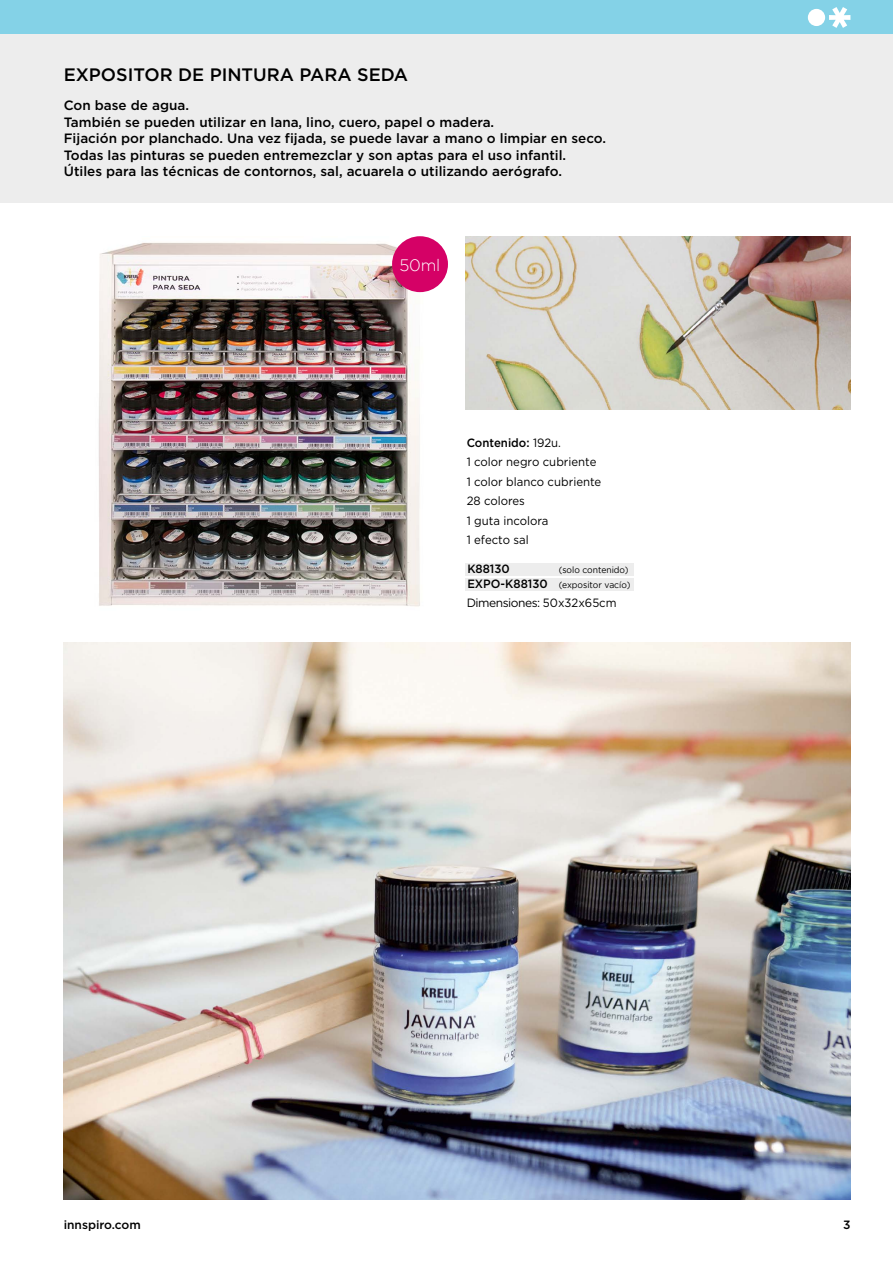
<style>
.page{position:relative;width:893px;height:1263px;background:#fff}
.page>*{position:absolute;margin:0;border:0;box-sizing:border-box;transform-origin:0 0}
.t1{font:500 18px "Gotham";color:#000}
.t2{font:300 16.5px "Gotham";color:#fff}
.t3{font:500 13.5px/16.5px "Gotham";color:#000}
.t4{font:12px/19.5px "Gotham";color:#000;scale:.95 1}
.t5{font:12px "Gotham";letter-spacing:-.04em;color:#000}
.t6{font:500 12px/15px "Gotham";color:#000;scale:.95 1}
.t7{font:500 12px "Gotham";color:#000}
.t8{font:9px/15px "Gotham";color:#000;scale:.95 1}
.s1{font-weight:500}
</style>
<div class="page">
<div style="left:0;top:0;width:893px;height:34px;background:#84d2e7"></div>
<div style="left:808px;top:9px;width:17px;height:17px;background:#fff;border-radius:50%"></div>
<svg style="left:829px;top:7px;width:21px;height:21px"></svg>
<div style="left:0;top:34px;width:893px;height:169px;background:#ededed"></div>
<img style="left:98px;top:236px;width:344px;height:371px">
<img style="left:64px;top:642px;width:786px;height:557px">
<div style="left:392px;top:236px;width:56px;height:56px;background:#d50166;border-radius:50%"></div>
<div style="left:466px;top:563px;width:168px;height:13px;background:#ededed"></div>
<div style="left:466px;top:578px;width:168px;height:13px;background:#ededed"></div>
<img style="left:466px;top:236px;width:384px;height:174px">
<h1 class="t1" style="left:64px;top:65px;width:346px">EXPOSITOR DE PINTURA PARA SEDA</h1>
<p class="t3" style="left:64px;top:97px;width:544px">Con base de agua.<br>También se pueden utilizar en lana, lino, cuero, papel o madera.<br>Fijación por planchado. Una vez fijada, se puede lavar a mano o limpiar en seco.<br>Todas las pinturas se pueden entremezclar y son aptas para el uso infantil.<br>Útiles para las técnicas de contornos, sal, acuarela o utilizando aerógrafo.</p>
<p class="t2" style="left:399px;top:256px;width:43px">50ml</p>
<p class="t4" style="left:467px;top:433px;width:143px"><span class="s1">Contenido:</span> 192u.<br>1 color negro cubriente<br>1 color blanco cubriente<br>28 colores<br>1 guta incolora<br>1 efecto sal</p>
<p class="t6" style="left:467px;top:561px;width:86px">K88130<br>EXPO-K88130</p>
<p class="t8" style="left:559px;top:562px;width:77px">(solo contenido) (expositor vacío)</p>
<p class="t5" style="left:467px;top:596px;width:151px">Dimensiones: 50x32x65cm</p>
<p class="t7" style="left:64px;top:1218px;width:79px">innspiro.com</p>
<p class="t7" style="left:843px;top:1218px;width:9px">3</p>
</div>
